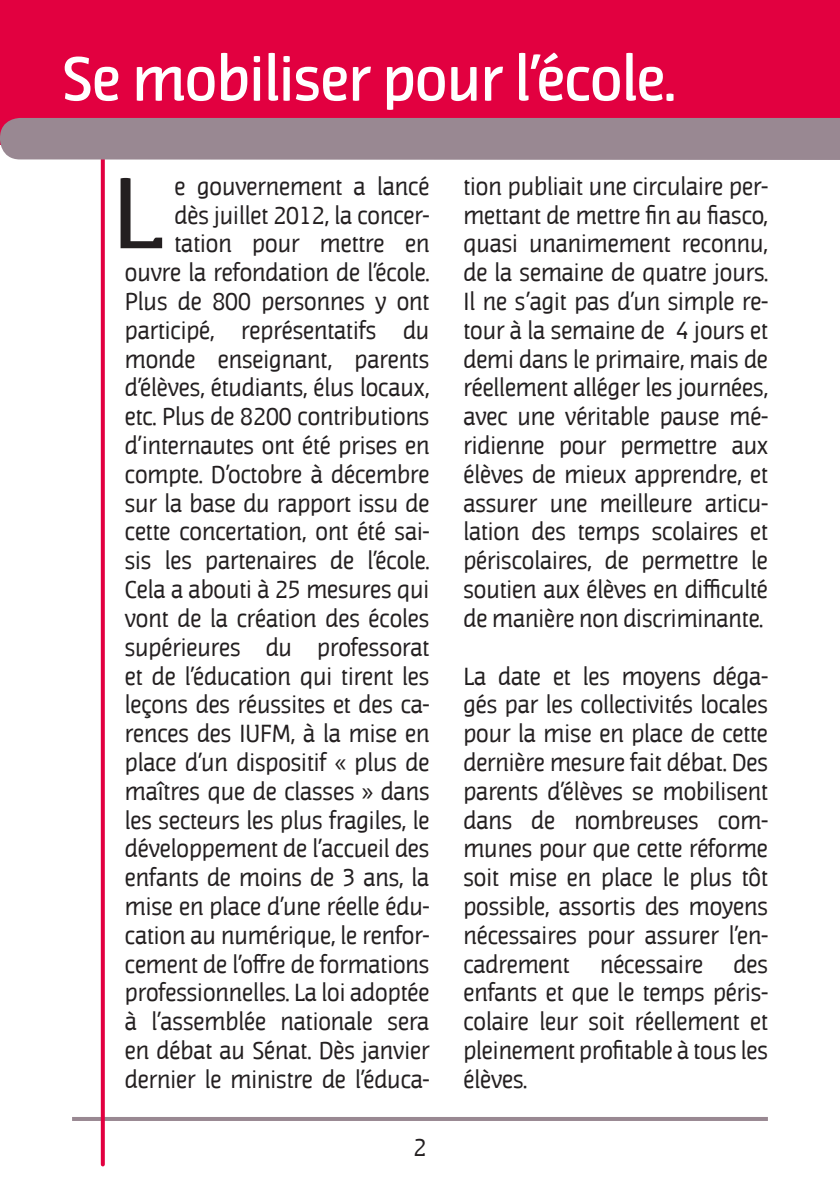
<style>
.page{position:relative;width:840px;height:1191px;background:#fff}
.page>*{position:absolute;margin:0;border:0;box-sizing:border-box;transform-origin:0 0}
.t1{font:97.6px "Jaures";color:#231f20;scale:1.2 1}
.t2{font:600 60px "Jaures";color:#fff}
.t3{font:24px/28.8px "Jaures";color:#231f20;text-align:justify}
</style>
<div class="page">
<hr style="left:72px;top:1117px;width:695px;height:4px;background:#998892">
<div style="left:0;top:0;width:839px;height:145px;background:#e20040"></div>
<svg style="left:101px;top:160px;width:4px;height:1004px;background:#e30a47"></svg>
<div style="left:0;top:118px;width:839px;height:42px;background:#998892"></div>
<p class="t2" style="left:62px;top:45px;width:614px">Se mobiliser pour l’école.</p>
<p class="t3" style="left:125px;top:172px;width:306px;text-align:right">e gouvernement a lancé<br>dès juillet 2012, la concer&shy;tation pour mettre en ouvre la refondation de l’école.<br>Plus de 800 personnes y ont participé, représentatifs du monde enseignant, parents d’élèves, étudiants, élus locaux, etc. Plus de 8200 contributions d’internautes ont été prises en compte. D’octobre à décembre sur la base du rapport issu de cette concertation, ont été sai&shy;sis les partenaires de l’école.<br>Cela a abouti à 25 mesures qui vont de la création des écoles supérieures du professorat et de l’éducation qui tirent les leçons des réussites et des ca&shy;rences des IUFM, à la mise en place d’un dispositif « plus de maîtres que de classes » dans les secteurs les plus fragiles, le développement de l’accueil des enfants de moins de 3 ans, la mise en place d’une réelle édu&shy;cation au numérique, le renfor&shy;cement de l’offre de formations professionnelles. La loi adoptée à l’assemblée nationale sera en débat au Sénat. Dès janvier dernier le ministre de l’éduca-</p>
<p class="t3" style="left:463px;top:172px;width:306px">tion publiait une circulaire per&shy;mettant de mettre fin au fiasco, quasi unanimement reconnu, de la semaine de quatre jours.<br>Il ne s’agit pas d’un simple re&shy;tour à la semaine de 4 jours et demi dans le primaire, mais de réellement alléger les journées, avec une véritable pause mé&shy;ridienne pour permettre aux élèves de mieux apprendre, et assurer une meilleure articu&shy;lation des temps scolaires et périscolaires, de permettre le soutien aux élèves en difficulté de manière non discriminante.</p>
<p class="t1" style="left:111px;top:160px;width:45px">L</p>
<p class="t3" style="left:463px;top:662px;width:306px">La date et les moyens déga&shy;gés par les collectivités locales pour la mise en place de cette dernière mesure fait débat. Des parents d’élèves se mobilisent dans de nombreuses com&shy;munes pour que cette réforme soit mise en place le plus tôt possible, assortis des moyens nécessaires pour assurer l’en&shy;cadrement</p>
<p class="t3" style="left:463px;top:950px;width:306px;text-indent:270px">des enfants et que le temps péris&shy;colaire leur soit réellement et pleinement profitable à tous les élèves.</p>
<p class="t3" style="left:599px;top:950px;width:105px">nécessaire</p>
<p class="t3" style="left:413px;top:1133px;width:14px">2</p>
</div>
